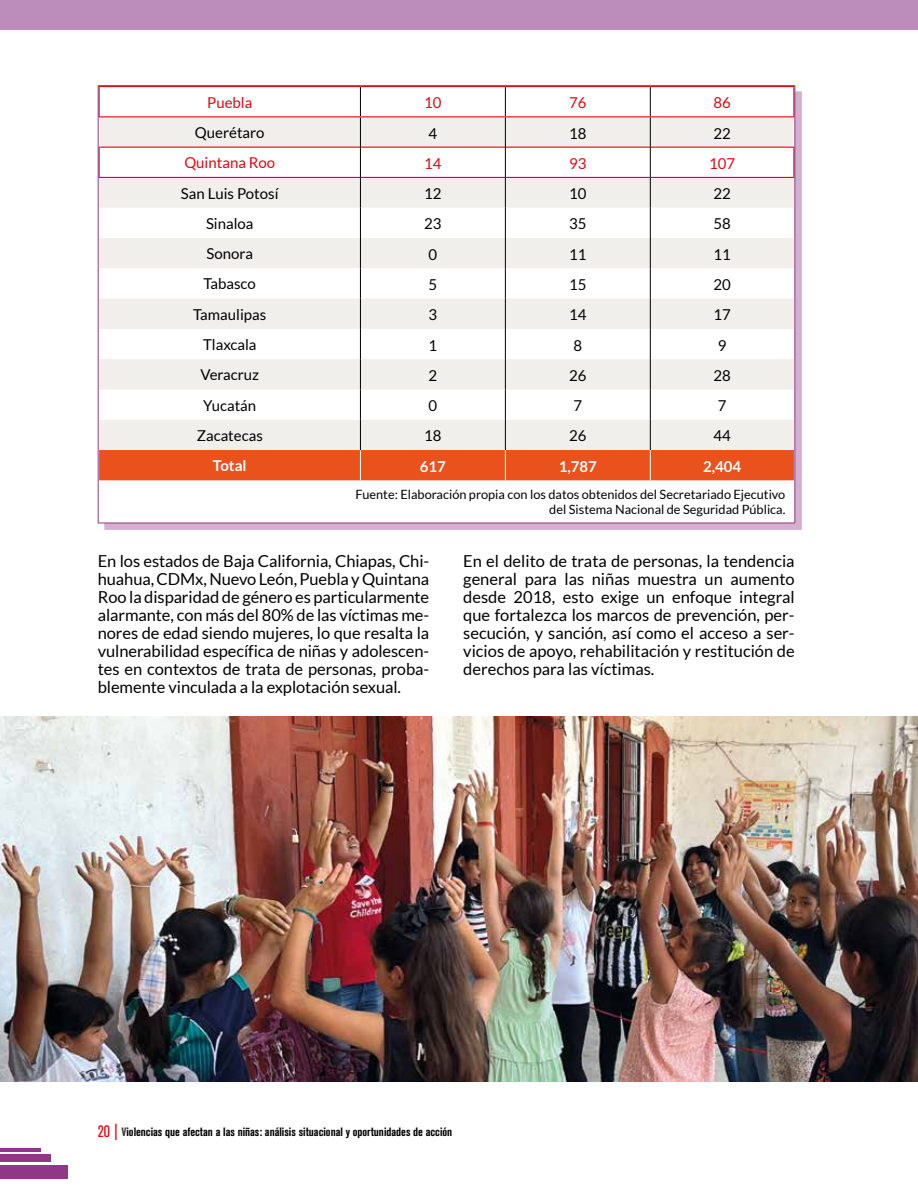
<style>
.page{position:relative;width:918px;height:1188px;background:#fff}
.page>*{position:absolute;margin:0;border:0;box-sizing:border-box;transform-origin:0 0}
.t1{font:16.5px/18px "Lato";letter-spacing:-.005em;color:#000;text-align:justify}
.t2{font:15px "Lato";color:#000}
.t3{font:15px "Lato";color:#e30613}
.t4{font:700 15px "Lato";color:#fff}
.t5{font:12.75px/15px "Lato";color:#000;text-align:right}
.t6{font:700 condensed 12px "Akzidenz Grotesk BQ";color:#000}
.s1{font-weight:400;font-size:16.5px;color:#e30613}
.s2{color:#3c3c3b}
</style>
<div class="page">
<div style="left:0;top:0;width:918px;height:30px;background:#bc8dba"></div>
<img style="left:0;top:717px;width:918px;height:365px">
<div style="left:104px;top:92px;width:698px;height:438px;background:#903888;opacity:.4"></div>
<div style="left:98px;top:86px;width:697px;height:437px;background:#fff"></div>
<svg style="left:100px;top:117px;width:693px;height:333px;fill:#f1efeb"></svg>
<div style="left:100px;top:450px;width:693px;height:30px;background:#e9511d"></div>
<hr style="left:99px;top:147px;width:261px;height:1px;background:#e30613">
<hr style="left:99px;top:177px;width:261px;height:1px;background:#e30613">
<hr style="left:651px;top:147px;width:143px;height:1px;background:#e30613">
<hr style="left:651px;top:177px;width:143px;height:1px;background:#e30613">
<hr style="left:361px;top:147px;width:144px;height:1px;background:#e30613">
<hr style="left:506px;top:147px;width:144px;height:1px;background:#e30613">
<hr style="left:361px;top:177px;width:144px;height:1px;background:#e30613">
<hr style="left:506px;top:177px;width:144px;height:1px;background:#e30613">
<hr style="left:360px;top:450px;width:1px;height:30px;background:#fff">
<hr style="left:505px;top:450px;width:1px;height:30px;background:#fff">
<hr style="left:650px;top:450px;width:1px;height:30px;background:#fff">
<hr style="left:360px;top:117px;width:1px;height:30px;background:#000">
<hr style="left:505px;top:117px;width:1px;height:30px;background:#000">
<hr style="left:650px;top:117px;width:1px;height:30px;background:#000">
<hr style="left:360px;top:147px;width:1px;height:30px;background:#000">
<hr style="left:505px;top:147px;width:1px;height:30px;background:#000">
<hr style="left:650px;top:147px;width:1px;height:30px;background:#000">
<hr style="left:360px;top:177px;width:1px;height:31px;background:#000">
<hr style="left:505px;top:177px;width:1px;height:31px;background:#000">
<hr style="left:650px;top:177px;width:1px;height:31px;background:#000">
<hr style="left:360px;top:208px;width:1px;height:30px;background:#000">
<hr style="left:505px;top:208px;width:1px;height:30px;background:#000">
<hr style="left:650px;top:208px;width:1px;height:30px;background:#000">
<hr style="left:360px;top:238px;width:1px;height:30px;background:#000">
<hr style="left:505px;top:238px;width:1px;height:30px;background:#000">
<hr style="left:650px;top:238px;width:1px;height:30px;background:#000">
<hr style="left:360px;top:268px;width:1px;height:31px;background:#000">
<hr style="left:505px;top:268px;width:1px;height:31px;background:#000">
<hr style="left:650px;top:268px;width:1px;height:31px;background:#000">
<hr style="left:360px;top:299px;width:1px;height:30px;background:#000">
<hr style="left:505px;top:299px;width:1px;height:30px;background:#000">
<hr style="left:650px;top:299px;width:1px;height:30px;background:#000">
<hr style="left:360px;top:329px;width:1px;height:30px;background:#000">
<hr style="left:505px;top:329px;width:1px;height:30px;background:#000">
<hr style="left:650px;top:329px;width:1px;height:30px;background:#000">
<hr style="left:360px;top:359px;width:1px;height:30px;background:#000">
<hr style="left:505px;top:359px;width:1px;height:30px;background:#000">
<hr style="left:650px;top:359px;width:1px;height:30px;background:#000">
<hr style="left:360px;top:389px;width:1px;height:31px;background:#000">
<hr style="left:505px;top:389px;width:1px;height:31px;background:#000">
<hr style="left:650px;top:389px;width:1px;height:31px;background:#000">
<hr style="left:360px;top:420px;width:1px;height:30px;background:#000">
<hr style="left:505px;top:420px;width:1px;height:30px;background:#000">
<hr style="left:650px;top:420px;width:1px;height:30px;background:#000">
<hr style="left:99px;top:116px;width:261px;height:1px;background:#e30613">
<hr style="left:650px;top:116px;width:144px;height:1px;background:#e30613">
<svg style="left:360px;top:87px;width:1px;height:29px"></svg>
<svg style="left:505px;top:87px;width:1px;height:29px"></svg>
<svg style="left:650px;top:87px;width:1px;height:29px"></svg>
<hr style="left:360px;top:116px;width:145px;height:1px;background:#e30613">
<hr style="left:505px;top:116px;width:145px;height:1px;background:#e30613">
<hr style="left:0;top:1148px;width:41px;height:3px;background:#903888">
<div style="left:0;top:1155px;width:51px;height:7px;background:#903888"></div>
<div style="left:0;top:1165px;width:68px;height:14px;background:#903888"></div>
<p class="t3" style="left:207px;top:94px;width:47px">Puebla</p>
<p class="t3" style="left:424px;top:95px;width:19px">10</p>
<p class="t3" style="left:569px;top:95px;width:19px">76</p>
<p class="t3" style="left:713px;top:95px;width:19px">86</p>
<p class="t2" style="left:195px;top:124px;width:71px">Querétaro</p>
<p class="t2" style="left:429px;top:125px;width:10px">4</p>
<p class="t2" style="left:569px;top:125px;width:19px">18</p>
<p class="t2" style="left:713px;top:125px;width:19px">22</p>
<p class="t3" style="left:184px;top:155px;width:92px">Quintana Roo</p>
<p class="t3" style="left:424px;top:155px;width:19px">14</p>
<p class="t3" style="left:569px;top:155px;width:19px">93</p>
<p class="t3" style="left:709px;top:155px;width:28px">107</p>
<p class="t2" style="left:181px;top:185px;width:99px">San Luis Potosí</p>
<p class="t2" style="left:424px;top:185px;width:19px">12</p>
<p class="t2" style="left:569px;top:185px;width:19px">10</p>
<p class="t2" style="left:713px;top:185px;width:19px">22</p>
<p class="t2" style="left:206px;top:215px;width:49px">Sinaloa</p>
<p class="t2" style="left:424px;top:216px;width:19px">23</p>
<p class="t2" style="left:569px;top:216px;width:19px">35</p>
<p class="t2" style="left:713px;top:216px;width:19px">58</p>
<p class="t2" style="left:207px;top:245px;width:48px">Sonora</p>
<p class="t2" style="left:429px;top:246px;width:10px">0</p>
<p class="t2" style="left:569px;top:246px;width:19px">11</p>
<p class="t2" style="left:713px;top:246px;width:19px">11</p>
<p class="t2" style="left:204px;top:276px;width:54px">Tabasco</p>
<p class="t2" style="left:429px;top:276px;width:10px">5</p>
<p class="t2" style="left:569px;top:276px;width:19px">15</p>
<p class="t2" style="left:713px;top:276px;width:19px">20</p>
<p class="t2" style="left:193px;top:306px;width:74px">Tamaulipas</p>
<p class="t2" style="left:429px;top:307px;width:10px">3</p>
<p class="t2" style="left:569px;top:307px;width:19px">14</p>
<p class="t2" style="left:713px;top:307px;width:19px">17</p>
<p class="t2" style="left:203px;top:336px;width:55px">Tlaxcala</p>
<p class="t2" style="left:429px;top:337px;width:10px">1</p>
<p class="t2" style="left:573px;top:337px;width:10px">8</p>
<p class="t2" style="left:718px;top:337px;width:10px">9</p>
<p class="t2" style="left:200px;top:367px;width:60px">Veracruz</p>
<p class="t2" style="left:429px;top:367px;width:10px">2</p>
<p class="t2" style="left:569px;top:367px;width:19px">26</p>
<p class="t2" style="left:713px;top:367px;width:19px">28</p>
<p class="t2" style="left:203px;top:397px;width:55px">Yucatán</p>
<p class="t2" style="left:429px;top:397px;width:10px">0</p>
<p class="t2" style="left:573px;top:397px;width:10px">7</p>
<p class="t2" style="left:718px;top:397px;width:10px">7</p>
<p class="t2" style="left:197px;top:427px;width:68px">Zacatecas</p>
<p class="t2" style="left:424px;top:428px;width:19px">18</p>
<p class="t2" style="left:569px;top:428px;width:19px">26</p>
<p class="t2" style="left:713px;top:428px;width:19px">44</p>
<p class="t4" style="left:213px;top:457px;width:35px">Total</p>
<p class="t4" style="left:420px;top:458px;width:28px">617</p>
<p class="t4" style="left:559px;top:458px;width:40px">1,787</p>
<p class="t4" style="left:703px;top:458px;width:40px">2,404</p>
<p class="t5" style="left:356px;top:487px;width:431px">Fuente: Elaboración propia con los datos obtenidos del Secretariado Ejecutivo del Sistema Nacional de Seguridad Pública.</p>
<p class="t1" style="left:98px;top:551px;width:333px">En los estados de Baja California, Chiapas, Chi&shy;huahua, CDMx, Nuevo León, Puebla y Quintana Roo la disparidad de género es particularmente alarmante, con más del 80% de las víctimas me&shy;nores de edad siendo mujeres, lo que resalta la vulnerabilidad específica de niñas y adolescen&shy;tes en contextos de trata de personas, proba&shy;blemente vinculada a la explotación sexual.</p>
<p class="t1" style="left:463px;top:551px;width:333px">En el delito de trata de personas, la tendencia general para las niñas muestra un aumento desde 2018, esto exige un enfoque integral que fortalezca los marcos de prevención, per&shy;secución, y sanción, así como el acceso a ser&shy;vicios de apoyo, rehabilitación y restitución de derechos para las víctimas.</p>
<p class="t6" style="left:98px;top:1125px;width:356px"><span class="s1">20 |</span> <span class="s2">V</span>iolencias que afectan a las niñas: análisis situacional y oportunidades de acción</p>
</div>
